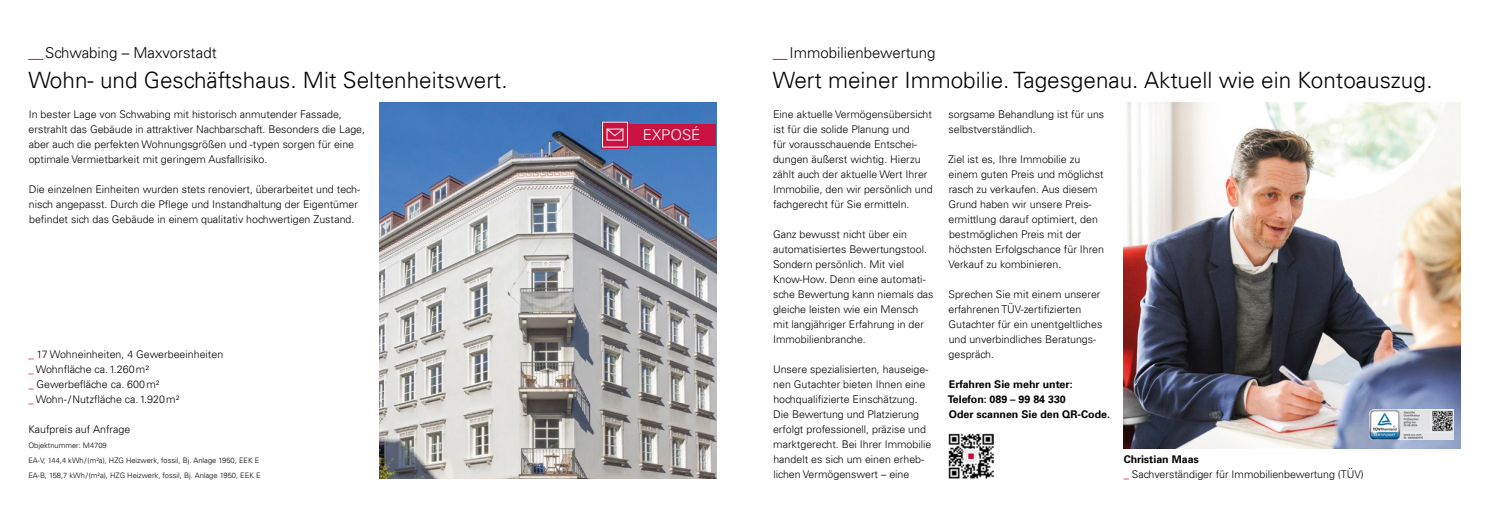
<style>
.page{position:relative;width:1489px;height:525px;background:#fff}
.page>*{position:absolute;margin:0;border:0;box-sizing:border-box;transform-origin:0 0}
.t1{font:300 22.5px "Univers LT";color:#000}
.t2{font:300 15px "Univers LT";color:#000}
.t3{font:300 15px "Univers LT";color:#fff}
.t4{font:300 10.62px/15px "Univers LT";color:#000}
.t5{font:700 10.62px/15px "Univers LT";color:#000}
.t6{font:300 7.5px/15px "Univers LT";color:#000}
.s1{color:#ca1240}
.s2{font-weight:700}
</style>
<div class="page">
<img style="left:1123px;top:103px;width:337px;height:345px">
<img style="left:948px;top:433px;width:45px;height:45px">
<img style="left:379px;top:103px;width:337px;height:375px">
<img style="left:1369px;top:409px;width:83px;height:30px">
<div style="left:613px;top:124px;width:103px;height:21px;background:#ca1240"></div>
<svg style="left:601px;top:121px;width:28px;height:27px"></svg>
<svg style="left:605px;top:128px;width:19px;height:9px"></svg>
<h2 class="t2" style="left:28px;top:43px;width:190px"><span class="s1">__</span>Schwabing – Maxvorstadt</h2>
<h1 class="t1" style="left:28px;top:66px;width:481px">Wohn- und Geschäftshaus. Mit Seltenheitswert.</h1>
<p class="t4" style="left:29px;top:106px;width:338px">In bester Lage von Schwabing mit historisch anmutender Fassade, erstrahlt das Gebäude in attraktiver Nachbarschaft. Besonders die Lage, aber auch die perfekten Wohnungsgrößen und -typen sorgen für eine optimale Vermietbarkeit mit geringem Ausfallrisiko.</p>
<p class="t4" style="left:29px;top:181px;width:332px">Die einzelnen Einheiten wurden stets renoviert, überarbeitet und tech&shy;nisch angepasst. Durch die Pflege und Instandhaltung der Eigentümer befindet sich das Gebäude in einem qualitativ hochwertigen Zustand.</p>
<p class="t4" style="left:28px;top:346px;width:196px"><span class="s1">_</span> 17 Wohneinheiten, 4 Gewerbeeinheiten <span class="s1">_</span> Wohnfläche ca.1.260m²<br><span class="s1">_</span> Gewerbefläche ca. 600m²<br><span class="s1">_</span> Wohn-/Nutzfläche ca.1.920m²</p>
<p class="t4" style="left:28px;top:421px;width:103px">Kaufpreis auf Anfrage</p>
<p class="t6" style="left:28px;top:437px;width:234px">Objektnummer: M4709<br>EA-V, 144,4 kWh/(m²a), HZG Heizwerk, fossil, Bj. Anlage 1950, EEK E<br>EA-B, 158,7 kWh/(m²a), HZG Heizwerk, fossil, Bj. Anlage 1950, EEK E</p>
<h2 class="t3" style="left:643px;top:125px;width:59px">EXPOSÉ</h2>
<h2 class="t2" style="left:772px;top:43px;width:164px"><span class="s1">__</span>Immobilienbewertung</h2>
<h1 class="t1" style="left:772px;top:66px;width:661px">Wert meiner Immobilie. Tagesgenau. Aktuell wie ein Kontoauszug.</h1>
<p class="t4" style="left:773px;top:106px;width:161px">Eine aktuelle Vermögensübersicht ist für die solide Planung und<br>für vorausschauende Entschei&shy;dungen äußerst wichtig. Hierzu zählt auch der aktuelle Wert Ihrer<br>Immobilie, den wir persönlich und fachgerecht für Sie ermitteln.</p>
<p class="t4" style="left:773px;top:226px;width:162px">Ganz bewusst nicht über ein automatisiertes Bewertungstool.<br>Sondern persönlich. Mit viel<br>Know-How. Denn eine automati&shy;sche Bewertung kann niemals das gleiche leisten wie ein Mensch mit langjähriger Erfahrung in der<br>Immobilienbranche.</p>
<p class="t4" style="left:773px;top:361px;width:160px">Unsere spezialisierten, hauseige&shy;nen Gutachter bieten Ihnen eine hochqualifizierte Einschätzung.<br>Die Bewertung und Platzierung erfolgt professionell, präzise und marktgerecht. Bei Ihrer Immobilie handelt es sich um einen erheb&shy;lichen Vermögenswert – eine</p>
<p class="t4" style="left:948px;top:106px;width:157px">sorgsame Behandlung ist für uns selbstverständlich.</p>
<p class="t4" style="left:948px;top:151px;width:157px">Ziel ist es, Ihre Immobilie zu einem guten Preis und möglichst rasch zu verkaufen. Aus diesem<br>Grund haben wir unsere Preis&shy;ermittlung darauf optimiert, den bestmöglichen Preis mit der höchsten Erfolgschance für Ihren<br>Verkauf zu kombinieren.</p>
<p class="t4" style="left:948px;top:286px;width:155px">Sprechen Sie mit einem unserer erfahrenen TÜV-zertifizierten<br>Gutachter für ein unentgeltliches und unverbindliches Beratungs&shy;gespräch.</p>
<p class="t5" style="left:947px;top:376px;width:163px">Erfahren Sie mehr unter:<br>Telefon: 089 – 99 84 330<br>Oder scannen Sie den QR-Code.</p>
<p class="t4" style="left:1123px;top:451px;width:242px"><span class="s2">Christian Maas<br></span><span class="s1">_</span> Sachverständiger für Immobilienbewertung (TÜV)</p>
</div>
